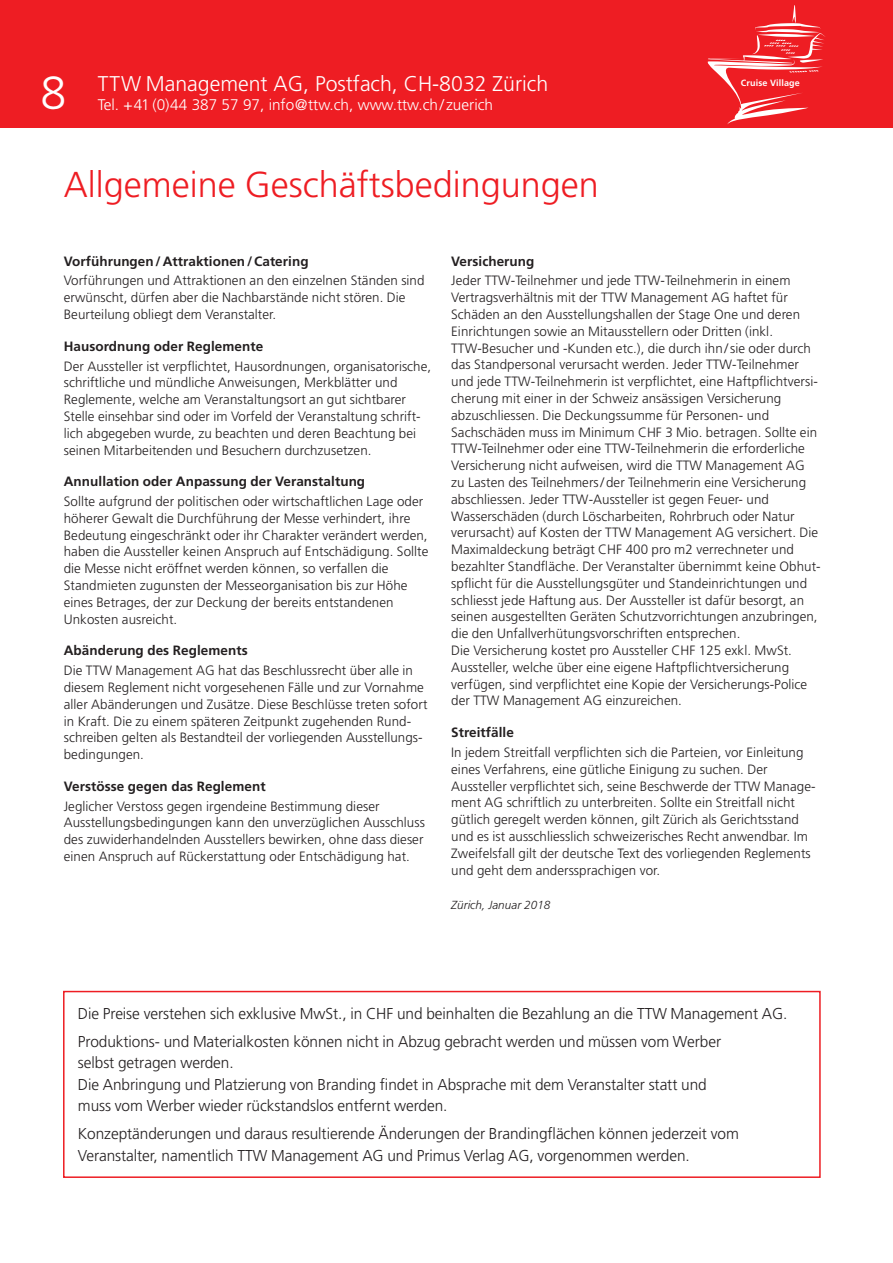
<style>
.page{position:relative;width:893px;height:1263px;background:#fff}
.page>*{position:absolute;margin:0;border:0;box-sizing:border-box;transform-origin:0 0}
.t1{font:300 46.5px "Frutiger LT";color:#fff}
.t2{font:300 36px "Frutiger LT";color:#ee1d23}
.t3{font:300 21.3px "Frutiger LT";color:#fff}
.t4{font:300 15.75px/21.6px "Frutiger LT";letter-spacing:-.005em;color:#231f20}
.t5{font:300 15.3px "Frutiger LT";color:#fff}
.t6{font:300 13.5px/16.8px "Frutiger LT";letter-spacing:.005em;color:#231f20}
.t7{font:700 13.5px "Frutiger";letter-spacing:.005em;color:#231f20}
.t8{font:700 13.5px "Frutiger LT";letter-spacing:.005em;color:#231f20}
.t9{font:italic 300 11.7px "Frutiger";letter-spacing:.005em;color:#231f20}
.t10{font:700 9px "Frutiger LT";letter-spacing:.01em;color:#fff}
</style>
<div class="page">
<div style="left:0;top:0;width:893px;height:128px;background:#ee1d23"></div>
<svg style="left:707px;top:5px;width:118px;height:119px"></svg>
<div style="left:63px;top:991px;width:758px;height:187px;border:2px solid #ee1d23"></div>
<h1 class="t1" style="left:40px;top:66px;width:27px">8</h1>
<h3 class="t3" style="left:98px;top:72px;width:452px">TTW Management AG, Postfach, CH-8032 Zürich</h3>
<p class="t5" style="left:98px;top:96px;width:397px">Tel. +41 (0)44 387 57 97, info@ttw.ch, www.ttw.ch/ zuerich</p>
<h2 class="t2" style="left:64px;top:164px;width:537px">Allgemeine Geschäftsbedingungen</h2>
<p class="t10" style="left:741px;top:78px;width:60px">Cruise Village</p>
<p class="t7" style="left:64px;top:253px;width:246px">Vorführungen/Attraktionen/Catering</p>
<p class="t6" style="left:64px;top:273px;width:362px">Vorführungen und Attraktionen an den einzelnen Ständen sind erwünscht, dürfen aber die Nachbarstände nicht stören. Die<br>Beurteilung obliegt dem Veranstalter.</p>
<p class="t8" style="left:64px;top:338px;width:201px">Hausordnung oder Reglemente</p>
<p class="t6" style="left:64px;top:358px;width:369px">Der Aussteller ist verpflichtet, Hausordnungen, organisatorische, schriftliche und mündliche Anweisungen, Merkblätter und Reglemente, welche am Veranstaltungsort an gut sichtbarer Stelle einsehbar sind oder im Vorfeld der Veranstaltung schrift&shy;lich abgegeben wurde, zu beachten und deren Beachtung bei seinen Mitarbeitenden und Besuchern durchzusetzen.</p>
<p class="t7" style="left:64px;top:474px;width:303px">Annullation oder Anpassung der Veranstaltung</p>
<p class="t6" style="left:64px;top:493px;width:366px">Sollte aufgrund der politischen oder wirtschaftlichen Lage oder höherer Gewalt die Durchführung der Messe verhindert, ihre Bedeutung eingeschränkt oder ihr Charakter verändert werden, haben die Aussteller keinen Anspruch auf Entschädigung. Sollte die Messe nicht eröffnet werden können, so verfallen die Standmieten zugunsten der Messeorganisation bis zur Höhe eines Betrages, der zur Deckung der bereits entstandenen Unkosten ausreicht.</p>
<p class="t7" style="left:64px;top:643px;width:185px">Abänderung des Reglements</p>
<p class="t6" style="left:64px;top:662px;width:365px">Die TTW Management AG hat das Beschlussrecht über alle in diesem Reglement nicht vorgesehenen Fälle und zur Vornahme aller Abänderungen und Zusätze. Diese Beschlüsse treten sofort in Kraft. Die zu einem späteren Zeitpunkt zugehenden Rund&shy;schreiben gelten als Bestandteil der vorliegenden Ausstellungs&shy;bedingungen.</p>
<p class="t7" style="left:64px;top:778px;width:203px">Verstösse gegen das Reglement</p>
<p class="t6" style="left:64px;top:798px;width:363px">Jeglicher Verstoss gegen irgendeine Bestimmung dieser Ausstellungsbedingungen kann den unverzüglichen Ausschluss des zuwiderhandelnden Ausstellers bewirken, ohne dass dieser einen Anspruch auf Rückerstattung oder Entschädigung hat.</p>
<p class="t7" style="left:451px;top:253px;width:85px">Versicherung</p>
<p class="t6" style="left:451px;top:273px;width:371px">Jeder TTW-Teilnehmer und jede TTW-Teilnehmerin in einem Vertragsverhältnis mit der TTW Management AG haftet für Schäden an den Ausstellungshallen der Stage One und deren Einrichtungen sowie an Mitausstellern oder Dritten (inkl.<br>TTW-Besucher und -Kunden etc.), die durch ihn/sie oder durch das Standpersonal verursacht werden. Jeder TTW-Teilnehmer und jede TTW-Teilnehmerin ist verpflichtet, eine Haftpflichtversi&shy;cherung mit einer in der Schweiz ansässigen Versicherung abzuschliessen. Die Deckungssumme für Personen- und Sachschäden muss im Minimum CHF 3 Mio. betragen. Sollte ein TTW-Teilnehmer oder eine TTW-Teilnehmerin die erforderliche Versicherung nicht aufweisen, wird die TTW Management AG zu Lasten des Teilnehmers/der Teilnehmerin eine Versicherung abschliessen. Jeder TTW-Aussteller ist gegen Feuer- und Wasserschäden (durch Löscharbeiten, Rohrbruch oder Natur verursacht) auf Kosten der TTW Management AG versichert. Die Maximaldeckung beträgt CHF 400 pro m2 verrechneter und bezahlter Standfläche. Der Veranstalter übernimmt keine Obhut&shy;spflicht für die Ausstellungsgüter und Standeinrichtungen und schliesst jede Haftung aus. Der Aussteller ist dafür besorgt, an seinen ausgestellten Geräten Schutzvorrichtungen anzubringen, die den Unfallverhütungsvorschriften entsprechen.<br>Die Versicherung kostet pro Aussteller CHF 125 exkl. MwSt.<br>Aussteller, welche über eine eigene Haftpflichtversicherung verfügen, sind verpflichtet eine Kopie der Versicherungs-Police der TTW Management AG einzureichen.</p>
<p class="t7" style="left:451px;top:724px;width:64px">Streitfälle</p>
<p class="t6" style="left:451px;top:744px;width:366px">In jedem Streitfall verpflichten sich die Parteien, vor Einleitung eines Verfahrens, eine gütliche Einigung zu suchen. Der Aussteller verpflichtet sich, seine Beschwerde der TTW Manage&shy;ment AG schriftlich zu unterbreiten. Sollte ein Streitfall nicht gütlich geregelt werden können, gilt Zürich als Gerichtsstand und es ist ausschliesslich schweizerisches Recht anwendbar. Im Zweifelsfall gilt der deutsche Text des vorliegenden Reglements und geht dem anderssprachigen vor.</p>
<p class="t9" style="left:451px;top:898px;width:101px">Zürich, Januar 2018</p>
<p class="t4" style="left:78px;top:999px;width:711px;line-height:27.9px">Die Preise verstehen sich exklusive MwSt., in CHF und beinhalten die Bezahlung an die TTW Management AG.<br>Produktions- und Materialkosten können nicht in Abzug gebracht werden und müssen vom Werber</p>
<p class="t4" style="left:78px;top:1052px;width:630px">selbst getragen werden.<br>Die Anbringung und Platzierung von Branding findet in Absprache mit dem Veranstalter statt und muss vom Werber wieder rückstandslos entfernt werden.</p>
<p class="t4" style="left:78px;top:1123px;width:662px">Konzeptänderungen und daraus resultierende Änderungen der Brandingflächen können jederzeit vom<br>Veranstalter, namentlich TTW Management AG und Primus Verlag AG, vorgenommen werden.</p>
</div>
